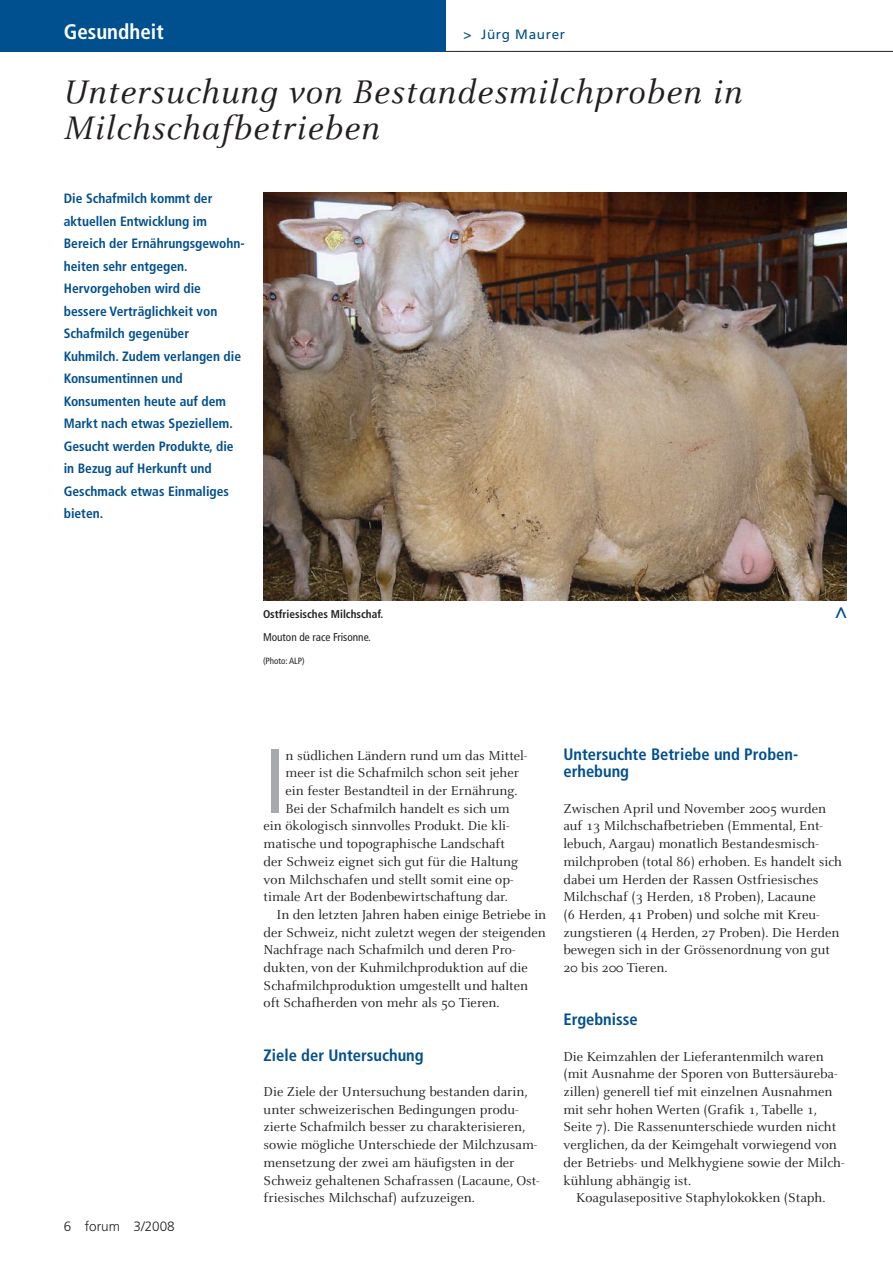
<style>
.page{position:relative;width:893px;height:1263px;background:#fff}
.page>*{position:absolute;margin:0;border:0;box-sizing:border-box;transform-origin:0 0}
.t1{font:condensed 90.3px "Frutiger";color:#a8a9ad}
.t2{font:italic 36px/36px "Celeste";letter-spacing:.03em;color:#231f20}
.t3{font:700 condensed 21px "Frutiger";color:#fff}
.t4{font:700 condensed 21px "Frutiger";color:#004f8f}
.t5{font:700 condensed 16.5px/17.7px "Frutiger";color:#004f8f}
.t6{font:14.25px/17.7px "Celeste";color:#231f20}
.t7{font:700 condensed 13.5px/22.5px "Frutiger";color:#004f8f}
.t8{font:300 13.5px "Frutiger";color:#231f20}
.t9{font:13.5px "Frutiger";letter-spacing:.05em;color:#004f8f}
.t10{font:700 condensed 11.25px "Frutiger";color:#231f20}
.t11{font:condensed 11.25px "Frutiger";color:#231f20}
.t12{font:condensed 9px "Frutiger";color:#231f20}
</style>
<div class="page">
<hr style="left:0;top:51px;width:893px;height:1px;background:#231f20">
<div style="left:0;top:0;width:446px;height:52px;background:#004f8f"></div>
<img style="left:263px;top:193px;width:583px;height:407px">
<h3 class="t3" style="left:64px;top:20px;width:101px">Gesundheit</h3>
<p class="t9" style="left:463px;top:27px;width:103px">&gt; Jürg Maurer</p>
<h2 class="t2" style="left:64px;top:75px;width:679px">Untersuchung von Bestandesmilchproben in<br>Milchschafbetrieben</h2>
<p class="t7" style="left:64px;top:187px;width:182px">Die Schafmilch kommt der aktuellen Entwicklung im<br>Bereich der Ernährungsgewohn&shy;heiten sehr entgegen.<br>Hervorgehoben wird die bessere Verträglichkeit von<br>Schafmilch gegenüber<br>Kuhmilch. Zudem verlangen die<br>Konsumentinnen und<br>Konsumenten heute auf dem<br>Markt nach etwas Speziellem.<br>Gesucht werden Produkte, die in Bezug auf Herkunft und<br>Geschmack etwas Einmaliges bieten.</p>
<p class="t8" style="left:85px;top:1218px;width:92px">forum 3/2008</p>
<p class="t10" style="left:263px;top:607px;width:122px">Ostfriesisches Milchschaf.</p>
<p class="t11" style="left:263px;top:630px;width:110px">Mouton de race Frisonne.</p>
<p class="t12" style="left:263px;top:656px;width:43px">(Photo: ALP)</p>
<h3 class="t4" style="left:827px;top:619px;width:14px;rotate:-90deg">&gt;</h3>
<h1 class="t1" style="left:264px;top:729px;width:23px">I</h1>
<p class="t6" style="left:285px;top:747px;width:243px">n südlichen Ländern rund um das Mittel-</p>
<p class="t6" style="left:285px;top:764px;width:235px">meer ist die Schafmilch schon seit jeher</p>
<p class="t6" style="left:285px;top:782px;width:233px">ein fester Bestandteil in der Ernährung.</p>
<p class="t6" style="left:285px;top:800px;width:226px">Bei der Schafmilch handelt es sich um</p>
<p class="t6" style="left:264px;top:817px;width:247px">ein ökologisch sinnvolles Produkt. Die kli-</p>
<p class="t6" style="left:264px;top:835px;width:243px">matische und topographische Landschaft</p>
<p class="t6" style="left:264px;top:853px;width:256px">der Schweiz eignet sich gut für die Haltung</p>
<p class="t6" style="left:264px;top:871px;width:251px">von Milchschafen und stellt somit eine op-</p>
<p class="t6" style="left:264px;top:888px;width:246px">timale Art der Bodenbewirtschaftung dar.</p>
<p class="t6" style="left:276px;top:906px;width:271px">In den letzten Jahren haben einige Betriebe in</p>
<p class="t6" style="left:264px;top:924px;width:284px">der Schweiz, nicht zuletzt wegen der steigenden</p>
<p class="t6" style="left:264px;top:941px;width:253px">Nachfrage nach Schafmilch und deren Pro-</p>
<p class="t6" style="left:264px;top:959px;width:266px">dukten, von der Kuhmilchproduktion auf die</p>
<p class="t6" style="left:264px;top:977px;width:266px">Schafmilchproduktion umgestellt und halten</p>
<p class="t6" style="left:264px;top:994px;width:238px">oft Schafherden von mehr als 50 Tieren.</p>
<p class="t5" style="left:264px;top:1046px;width:162px">Ziele der Untersuchung</p>
<p class="t6" style="left:264px;top:1083px;width:278px">Die Ziele der Untersuchung bestanden darin, unter schweizerischen Bedingungen produ&shy;zierte Schafmilch besser zu charakterisieren, sowie mögliche Unterschiede der Milchzusam&shy;mensetzung der zwei am häufigsten in der Schweiz gehaltenen Schafrassen (Lacaune, Ost&shy;friesisches Milchschaf) aufzuzeigen.</p>
<p class="t5" style="left:563px;top:745px;width:236px">Untersuchte Betriebe und Proben&shy;erhebung</p>
<p class="t6" style="left:563px;top:800px;width:280px">Zwischen April und November 2005 wurden auf 13 Milchschafbetrieben (Emmental, Ent&shy;lebuch, Aargau) monatlich Bestandesmisch&shy;milchproben (total 86) erhoben. Es handelt sich dabei um Herden der Rassen Ostfriesisches Milchschaf (3 Herden, 18 Proben), Lacaune<br>(6 Herden, 41 Proben) und solche mit Kreu&shy;zungstieren (4 Herden, 27 Proben). Die Herden bewegen sich in der Grössenordnung von gut 20 bis 200 Tieren.</p>
<p class="t5" style="left:563px;top:1011px;width:76px">Ergebnisse</p>
<p class="t6" style="left:563px;top:1048px;width:282px">Die Keimzahlen der Lieferantenmilch waren (mit Ausnahme der Sporen von Buttersäureba&shy;zillen) generell tief mit einzelnen Ausnahmen mit sehr hohen Werten (Grafik 1, Tabelle 1, Seite 7). Die Rassenunterschiede wurden nicht verglichen, da der Keimgehalt vorwiegend von der Betriebs- und Melkhygiene sowie der Milch&shy;kühlung abhängig ist.</p>
<p class="t6" style="left:576px;top:1189px;width:251px">Koagulasepositive Staphylokokken (Staph.</p>
</div>
